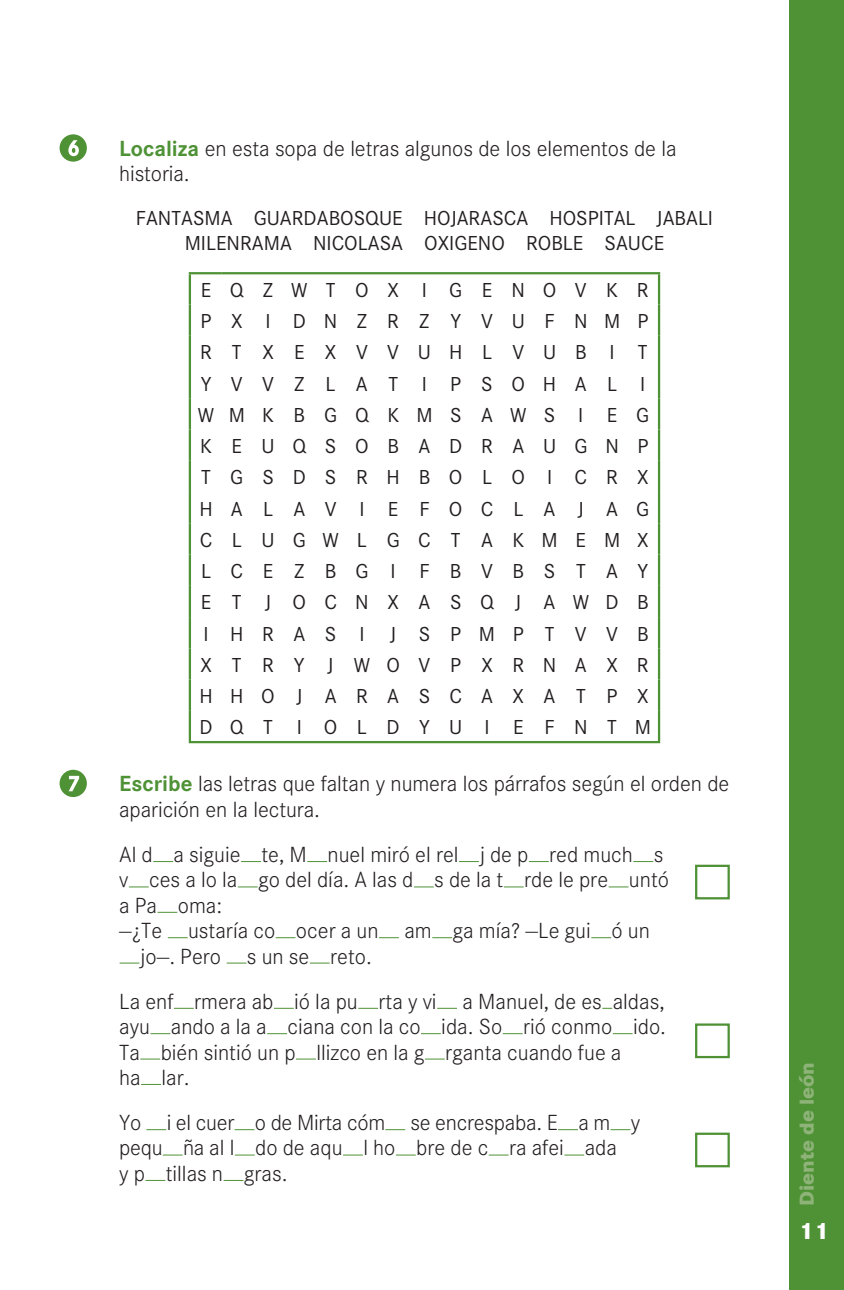
<style>
.page{position:relative;width:844px;height:1290px;background:#fff}
.page>*{position:absolute;margin:0;border:0;box-sizing:border-box;transform-origin:0 0}
.t1{font:800 24.5px "Corporate S";color:#fff}
.t2{font:300 22.75px/25.4px "Corporate S";color:#231f20}
.t3{font:21px/31.2px "Corporate S";letter-spacing:.925em;color:#231f20}
.t4{font:21px/25.4px "Corporate S";color:#231f20;text-align:center}
.t5{font:800 21px "Corporate S";color:#8eb378}
.s1{font-weight:700;color:#4f9236}
</style>
<div class="page">
<div style="left:789px;top:0;width:54px;height:1290px;background:#4f9236"></div>
<hr style="left:189px;top:272px;width:32px;height:2px;background:#4f9236">
<hr style="left:189px;top:274px;width:2px;height:30px;background:#4f9236">
<hr style="left:221px;top:272px;width:439px;height:2px;background:#4f9236">
<hr style="left:657px;top:274px;width:3px;height:30px;background:#4f9236">
<hr style="left:189px;top:304px;width:2px;height:32px;background:#4f9236">
<hr style="left:657px;top:304px;width:3px;height:32px;background:#4f9236">
<hr style="left:189px;top:336px;width:2px;height:31px;background:#4f9236">
<hr style="left:657px;top:336px;width:3px;height:31px;background:#4f9236">
<hr style="left:189px;top:367px;width:2px;height:31px;background:#4f9236">
<hr style="left:657px;top:367px;width:3px;height:31px;background:#4f9236">
<hr style="left:189px;top:398px;width:2px;height:31px;background:#4f9236">
<hr style="left:657px;top:398px;width:3px;height:31px;background:#4f9236">
<hr style="left:189px;top:429px;width:2px;height:32px;background:#4f9236">
<hr style="left:657px;top:429px;width:3px;height:32px;background:#4f9236">
<hr style="left:189px;top:461px;width:2px;height:31px;background:#4f9236">
<hr style="left:657px;top:461px;width:3px;height:31px;background:#4f9236">
<hr style="left:189px;top:492px;width:2px;height:31px;background:#4f9236">
<hr style="left:657px;top:492px;width:3px;height:31px;background:#4f9236">
<hr style="left:189px;top:523px;width:2px;height:31px;background:#4f9236">
<hr style="left:657px;top:523px;width:3px;height:31px;background:#4f9236">
<hr style="left:189px;top:554px;width:2px;height:32px;background:#4f9236">
<hr style="left:657px;top:554px;width:3px;height:32px;background:#4f9236">
<hr style="left:189px;top:586px;width:2px;height:31px;background:#4f9236">
<hr style="left:657px;top:586px;width:3px;height:31px;background:#4f9236">
<hr style="left:189px;top:617px;width:2px;height:31px;background:#4f9236">
<hr style="left:657px;top:617px;width:3px;height:31px;background:#4f9236">
<hr style="left:189px;top:648px;width:2px;height:31px;background:#4f9236">
<hr style="left:657px;top:648px;width:3px;height:31px;background:#4f9236">
<hr style="left:189px;top:679px;width:2px;height:32px;background:#4f9236">
<hr style="left:657px;top:679px;width:3px;height:32px;background:#4f9236">
<hr style="left:189px;top:711px;width:2px;height:30px;background:#4f9236">
<hr style="left:657px;top:711px;width:3px;height:30px;background:#4f9236">
<hr style="left:189px;top:741px;width:471px;height:2px;background:#4f9236">
<svg style="left:153px;top:861px;width:20px;height:1px"></svg>
<svg style="left:241px;top:861px;width:20px;height:1px"></svg>
<svg style="left:307px;top:861px;width:20px;height:1px"></svg>
<svg style="left:459px;top:861px;width:20px;height:1px"></svg>
<svg style="left:529px;top:861px;width:19px;height:1px"></svg>
<svg style="left:633px;top:861px;width:20px;height:1px"></svg>
<svg style="left:129px;top:886px;width:20px;height:1px"></svg>
<svg style="left:238px;top:886px;width:19px;height:1px"></svg>
<svg style="left:414px;top:886px;width:19px;height:1px"></svg>
<svg style="left:503px;top:886px;width:20px;height:1px"></svg>
<svg style="left:608px;top:886px;width:20px;height:1px"></svg>
<svg style="left:157px;top:912px;width:20px;height:1px"></svg>
<svg style="left:168px;top:937px;width:19px;height:1px"></svg>
<svg style="left:275px;top:937px;width:20px;height:1px"></svg>
<svg style="left:379px;top:937px;width:20px;height:1px"></svg>
<svg style="left:432px;top:937px;width:20px;height:1px"></svg>
<svg style="left:591px;top:937px;width:20px;height:1px"></svg>
<svg style="left:119px;top:962px;width:20px;height:1px"></svg>
<svg style="left:227px;top:962px;width:19px;height:1px"></svg>
<svg style="left:310px;top:962px;width:19px;height:1px"></svg>
<svg style="left:174px;top:1008px;width:20px;height:1px"></svg>
<svg style="left:274px;top:1008px;width:20px;height:1px"></svg>
<svg style="left:358px;top:1008px;width:20px;height:1px"></svg>
<svg style="left:437px;top:1008px;width:20px;height:1px"></svg>
<svg style="left:150px;top:1033px;width:20px;height:1px"></svg>
<svg style="left:267px;top:1033px;width:20px;height:1px"></svg>
<svg style="left:421px;top:1033px;width:20px;height:1px"></svg>
<svg style="left:502px;top:1033px;width:20px;height:1px"></svg>
<svg style="left:612px;top:1033px;width:20px;height:1px"></svg>
<svg style="left:140px;top:1058px;width:20px;height:1px"></svg>
<svg style="left:296px;top:1058px;width:20px;height:1px"></svg>
<svg style="left:425px;top:1058px;width:19px;height:1px"></svg>
<svg style="left:141px;top:1084px;width:20px;height:1px"></svg>
<svg style="left:146px;top:1129px;width:20px;height:1px"></svg>
<svg style="left:234px;top:1129px;width:20px;height:1px"></svg>
<svg style="left:385px;top:1129px;width:20px;height:1px"></svg>
<svg style="left:558px;top:1129px;width:19px;height:1px"></svg>
<svg style="left:610px;top:1129px;width:20px;height:1px"></svg>
<svg style="left:163px;top:1154px;width:19px;height:1px"></svg>
<svg style="left:235px;top:1154px;width:19px;height:1px"></svg>
<svg style="left:343px;top:1154px;width:20px;height:1px"></svg>
<svg style="left:396px;top:1154px;width:19px;height:1px"></svg>
<svg style="left:488px;top:1154px;width:20px;height:1px"></svg>
<svg style="left:564px;top:1154px;width:20px;height:1px"></svg>
<svg style="left:145px;top:1180px;width:20px;height:1px"></svg>
<svg style="left:223px;top:1180px;width:20px;height:1px"></svg>
<svg style="left:60px;top:134px;width:27px;height:28px"></svg>
<svg style="left:60px;top:770px;width:27px;height:27px"></svg>
<div style="left:694px;top:865px;width:35px;height:34px;border:2px solid #4f9236"></div>
<div style="left:694px;top:1023px;width:35px;height:35px;border:2px solid #4f9236"></div>
<div style="left:694px;top:1132px;width:35px;height:35px;border:2px solid #4f9236"></div>
<p class="t2" style="left:119px;top:138px;width:559px"><span class="s1">Localiza</span> en esta sopa de letras algunos de los elementos de la historia.</p>
<p class="t4" style="left:136px;top:206px;width:578px">FANTASMA GUARDABOSQUE HOJARASCA HOSPITAL JABALI<br>MILENRAMA NICOLASA OXIGENO ROBLE SAUCE</p>
<p class="t3" style="left:198px;top:276px;width:454px">EQZWTOX I GENOVKR<br>PX I DNZRZYVUFNMP<br>RTXEXVVUHLVUB I T<br>YVVZLAT I PSOHAL I<br>WMKBGQKMSAWS I EG<br>KEUQSOBADRAUGNP<br>TGSDSRHBOLO I CRX<br>HALAV I EFOCLAJAG<br>CLUGWLGCTAKMEMX<br>LCEZBGI FBVBSTAY<br>ET JOCNXASQJ AWDB<br>IHRAS I J SPMPTVVB<br>XTRY JWOVPXRNAXR<br>HHOJ ARASCAXATPX<br>DQT I OLDYU I EFNTM</p>
<p class="t2" style="left:119px;top:773px;width:611px"><span class="s1">Escribe</span> las letras que faltan y numera los párrafos según el orden de aparición en la lectura.</p>
<p class="t2" style="left:119px;top:844px;width:545px">Al d a siguie te, M nuel miró el rel j de p red much s</p>
<p class="t2" style="left:119px;top:869px;width:551px">v ces a lo la go del día. A las d s de la t rde le pre untó</p>
<p class="t2" style="left:119px;top:894px;width:105px">a Pa oma:</p>
<p class="t2" style="left:119px;top:920px;width:532px">—¿Te ustaría co ocer a un am ga mía? —Le gui ó un</p>
<p class="t2" style="left:140px;top:945px;width:233px">jo—. Pero s un se reto.</p>
<p class="t2" style="left:119px;top:990px;width:548px">La enf rmera ab ió la pu rta y vi a Manuel, de es aldas, ayu ando a la a ciana con la co ida. So rió conmo ido.<br>Ta bién sintió un p llizco en la g rganta cuando fue a<br>ha lar.</p>
<p class="t2" style="left:119px;top:1112px;width:522px">Yo i el cuer o de Mirta cóm se encrespaba. E a m y pequ ña al l do de aqu l ho bre de c ra afei ada<br>y p tillas n gras.</p>
<p class="t5" style="left:798px;top:1205px;width:145px;rotate:-90deg">Diente de león</p>
<p class="t1" style="left:799px;top:1222px;width:32px">11</p>
</div>
